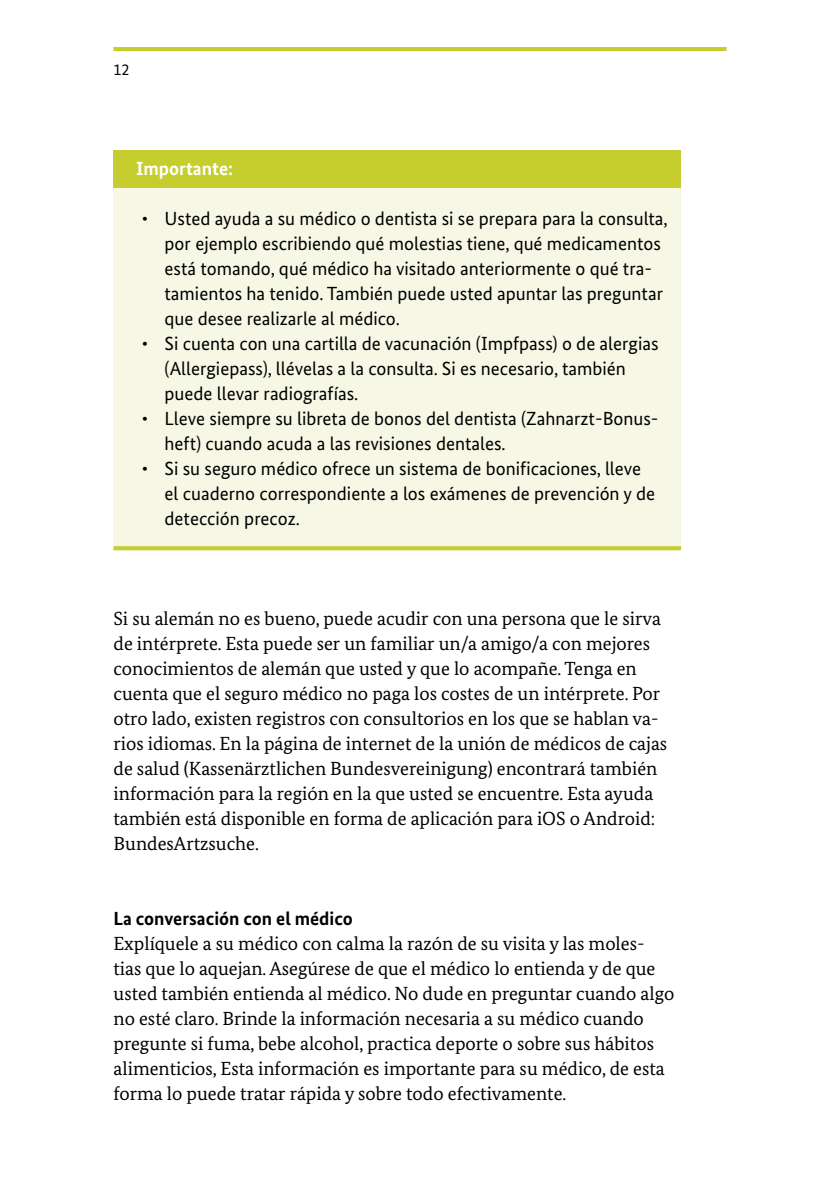
<style>
.page{position:relative;width:840px;height:1191px;background:#fff}
.page>*{position:absolute;margin:0;border:0;box-sizing:border-box;transform-origin:0 0}
.t1{font:19px/25px "Bundes Serif";color:#000}
.t2{font:19px/25px "Bundes Sans";color:#000}
.t3{font:700 19px "Bundes Sans";color:#000}
.t4{font:700 19px "Bundes Sans";color:#fff}
.t5{font:16px "Bundes Sans";color:#000}
</style>
<div class="page">
<hr style="left:113px;top:47px;width:613px;height:4px;background:#c6cd2f">
<div style="left:113px;top:150px;width:567px;height:38px;background:#c6cd2f"></div>
<div style="left:113px;top:188px;width:567px;height:362px;background:#f7f7e6"></div>
<svg style="left:113px;top:546px;width:567px;height:4px;fill:#c6cd2f"></svg>
<p class="t5" style="left:113px;top:60px;width:17px">12</p>
<p class="t4" style="left:136px;top:157px;width:98px">Importante:</p>
<p class="t2" style="left:164px;top:206px;width:504px;text-indent:-23px">• Usted ayuda a su médico o dentista si se prepara para la consulta, por ejemplo escribiendo qué molestias tiene, qué medicamentos está tomando, qué médico ha visitado anteriormente o qué tra&shy;tamientos ha tenido. También puede usted apuntar las preguntar que desee realizarle al médico.</p>
<p class="t2" style="left:164px;top:331px;width:495px;text-indent:-23px">• Si cuenta con una cartilla de vacunación (Impfpass) o de alergias (Allergiepass), llévelas a la consulta. Si es necesario, también puede llevar radiografías.</p>
<p class="t2" style="left:164px;top:406px;width:495px;text-indent:-23px">• Lleve siempre su libreta de bonos del dentista (Zahnarzt-Bonus&shy;heft) cuando acuda a las revisiones dentales.</p>
<p class="t2" style="left:164px;top:456px;width:491px;text-indent:-23px">• Si su seguro médico ofrece un sistema de bonificaciones, lleve el cuaderno correspondiente a los exámenes de prevención y de detección precoz.</p>
<p class="t1" style="left:113px;top:606px;width:555px">Si su alemán no es bueno, puede acudir con una persona que le sirva de intérprete. Esta puede ser un familiar un/a amigo/a con mejores conocimientos de alemán que usted y que lo acompañe. Tenga en cuenta que el seguro médico no paga los costes de un intérprete. Por otro lado, existen registros con consultorios en los que se hablan va&shy;rios idiomas. En la página de internet de la unión de médicos de cajas de salud (Kassenärztlichen Bundesvereinigung) encontrará también información para la región en la que usted se encuentre. Esta ayuda también está disponible en forma de aplicación para iOS o Android:<br>BundesArtzsuche.</p>
<p class="t3" style="left:113px;top:907px;width:241px">La conversación con el médico</p>
<p class="t1" style="left:113px;top:931px;width:562px">Explíquele a su médico con calma la razón de su visita y las moles&shy;tias que lo aquejan. Asegúrese de que el médico lo entienda y de que usted también entienda al médico. No dude en preguntar cuando algo no esté claro. Brinde la información necesaria a su médico cuando pregunte si fuma, bebe alcohol, practica deporte o sobre sus hábitos alimenticios, Esta información es importante para su médico, de esta forma lo puede tratar rápida y sobre todo efectivamente.</p>
</div>
